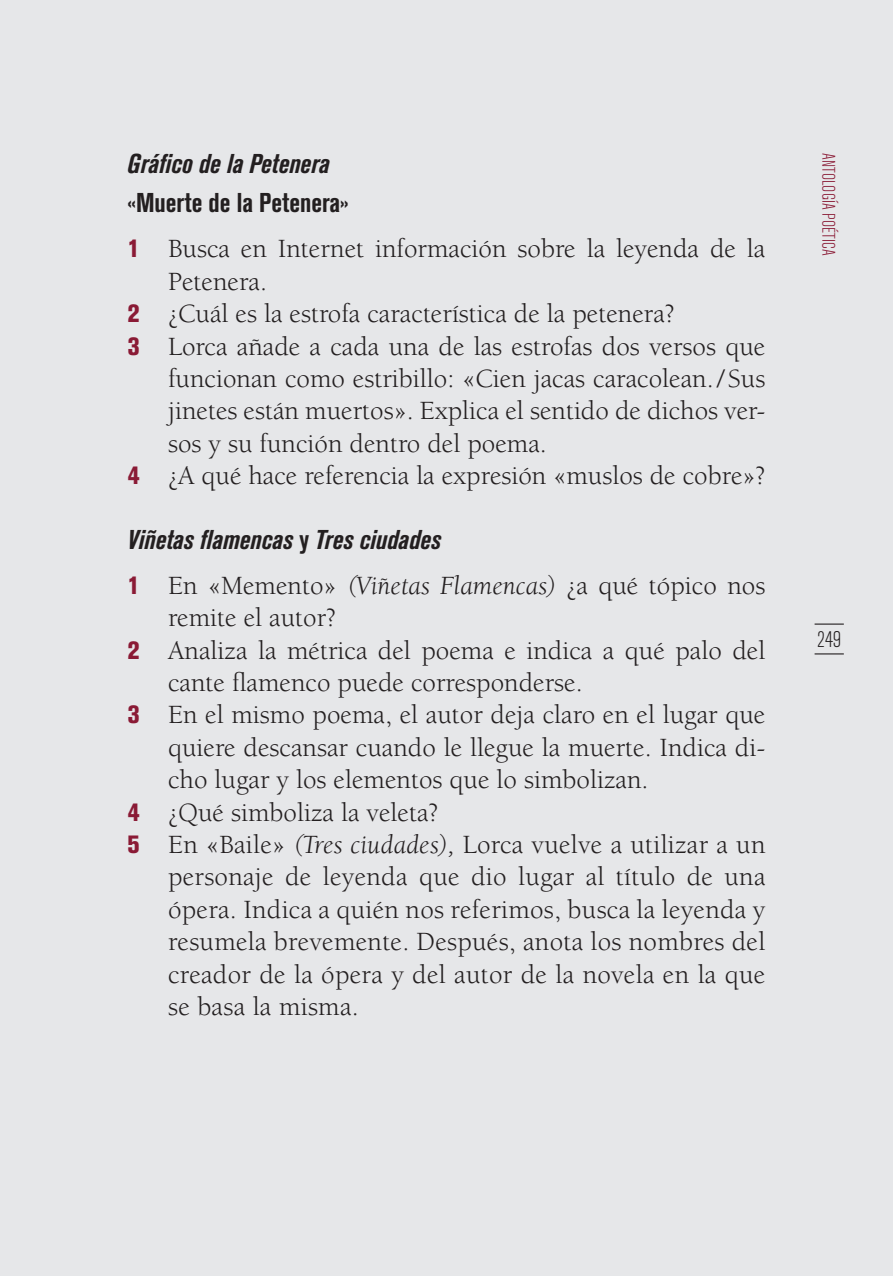
<style>
.page{position:relative;width:893px;height:1276px;background:#e6e7e9}
.page>*{position:absolute;margin:0;border:0;box-sizing:border-box;transform-origin:0 0}
.t1{font:27px "Berkeley Std";color:#231f20}
.t2{font:italic 700 condensed 27px "Akzidenz Grotesk BE";color:#231f20}
.t3{font:700 condensed 27px "Akzidenz Grotesk BE";color:#231f20}
.t4{font:300 condensed 22.5px "Akzidenz Grotesk BE";color:#231f20}
.t5{font:300 condensed 18px "Akzidenz Grotesk BE";color:#8a1a35}
.s1{font-family:"Akzidenz Grotesk BE";font-weight:800;font-stretch:condensed;font-size:24.75px;color:#8a1a35}
.s2{font-style:normal}
.s3{font-style:italic}
</style>
<div class="page">
<svg style="left:815px;top:623px;width:29px;height:1px"></svg>
<svg style="left:815px;top:653px;width:29px;height:1px"></svg>
<p class="t2" style="left:128px;top:149px;width:204px">Gráfico de la Petenera</p>
<p class="t3" style="left:128px;top:187px;width:222px">«Muerte de la Petenera»</p>
<p class="t1" style="left:128px;top:234px;width:639px"><span class="s1">1</span> Busca en Internet información sobre la leyenda de la</p>
<p class="t1" style="left:168px;top:267px;width:101px">Petenera.</p>
<p class="t1" style="left:128px;top:299px;width:549px"><span class="s1">2</span> ¿Cuál es la estrofa característica de la petenera?</p>
<p class="t1" style="left:128px;top:332px;width:639px"><span class="s1">3</span> Lorca añade a cada una de las estrofas dos versos que</p>
<p class="t1" style="left:168px;top:364px;width:599px">funcionan como estribillo: «Cien jacas caracolean./ Sus</p>
<p class="t1" style="left:168px;top:396px;width:599px">jinetes están muertos». Explica el sentido de dichos ver-</p>
<p class="t1" style="left:168px;top:429px;width:380px">sos y su función dentro del poema.</p>
<p class="t1" style="left:128px;top:461px;width:639px"><span class="s1">4</span> ¿A qué hace referencia la expresión «muslos de cobre»?</p>
<p class="t2" style="left:128px;top:524px;width:315px">Viñetas flamencas <span class="s2">y</span> Tres ciudades</p>
<p class="t1" style="left:128px;top:571px;width:639px"><span class="s1">1</span> En «Memento» <span class="s3">(Viñetas Flamencas)</span> ¿a qué tópico nos</p>
<p class="t1" style="left:168px;top:603px;width:170px">remite el autor?</p>
<p class="t1" style="left:128px;top:635px;width:639px"><span class="s1">2</span> Analiza la métrica del poema e indica a qué palo del</p>
<p class="t1" style="left:168px;top:668px;width:416px">cante flamenco puede corresponderse.</p>
<p class="t1" style="left:128px;top:700px;width:639px"><span class="s1">3</span> En el mismo poema, el autor deja claro en el lugar que</p>
<p class="t1" style="left:168px;top:733px;width:599px">quiere descansar cuando le llegue la muerte. Indica di-</p>
<p class="t1" style="left:168px;top:765px;width:482px">cho lugar y los elementos que lo simbolizan.</p>
<p class="t1" style="left:128px;top:797px;width:312px"><span class="s1">4</span> ¿Qué simboliza la veleta?</p>
<p class="t1" style="left:128px;top:830px;width:639px"><span class="s1">5</span> En «Baile» <span class="s3">(Tres ciudades),</span> Lorca vuelve a utilizar a un</p>
<p class="t1" style="left:168px;top:862px;width:599px">personaje de leyenda que dio lugar al título de una</p>
<p class="t1" style="left:168px;top:895px;width:599px">ópera. Indica a quién nos referimos, busca la leyenda y</p>
<p class="t1" style="left:168px;top:927px;width:599px">resumela brevemente. Después, anota los nombres del</p>
<p class="t1" style="left:168px;top:959px;width:599px">creador de la ópera y del autor de la novela en la que</p>
<p class="t1" style="left:168px;top:992px;width:192px">se basa la misma.</p>
<p class="t5" style="left:838px;top:153px;width:104px;rotate:90deg">ANTOLOGÍA POÉTICA</p>
<p class="t4" style="left:817px;top:627px;width:25px">249</p>
</div>
